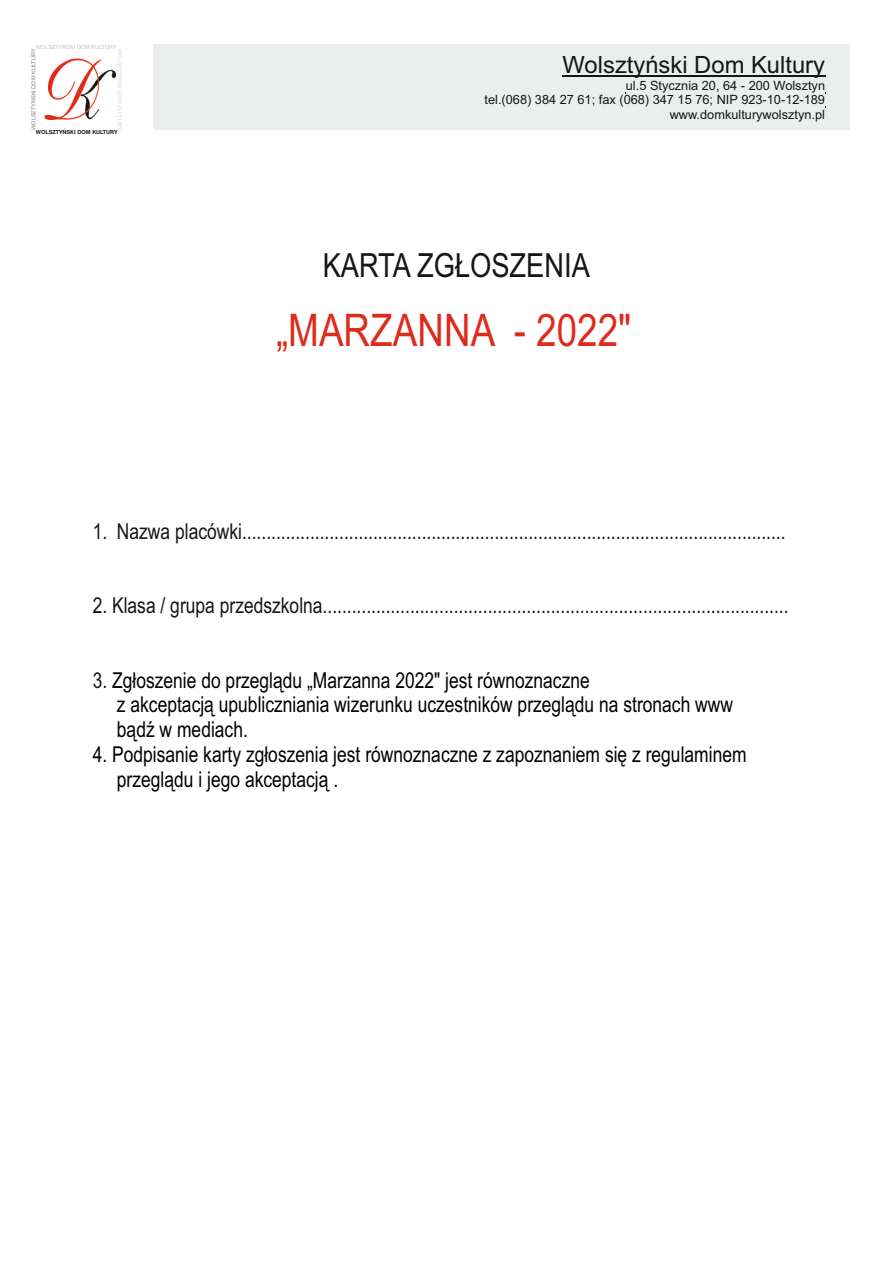
<style>
.page{position:relative;width:893px;height:1263px;background:#fff}
.page>*{position:absolute;margin:0;border:0;box-sizing:border-box;transform-origin:0 0}
.t1{font:45px "Arial Narrow";color:#dd2b1c}
.t2{font:33.3px "Arial Narrow";color:#151616}
.t3{font:23.85px "Arial";color:#151616}
.t4{font:21.9px "Arial Narrow";color:#151616}
.t5{font:21.9px/24.9px "Arial Narrow";color:#000}
.t6{font:12.75px/14.2px "Arial";color:#151616;text-align:right}
.t7{font:5.55px "Arial";color:#c5c5c5}
.t8{font:5.55px "Arial";color:#818281}
.t9{font:5.55px "Arial";color:#d9d9da}
.t10{font:700 5.55px "Swiss 721 BT";color:#151616}
.s1{color:#151616}
</style>
<div class="page">
<div style="left:154px;top:44px;width:696px;height:85px;background:#eceded"></div>
<hr style="left:563px;top:76px;width:262px;height:1px;background:#151616">
<img style="left:44px;top:58px;width:71px;height:61px">
<p class="t7" style="left:36px;top:45px;width:83px">WOLSZTYŃSKI DOM KULTURY</p>
<p class="t8" style="left:31px;top:130px;width:83px;rotate:-90deg">WOLSZTYŃSKI DOM KULTURY</p>
<p class="t9" style="left:122px;top:49px;width:83px;rotate:90deg">WOLSZTYŃSKI DOM KULTURY</p>
<p class="t10" style="left:36px;top:129px;width:83px">WOLSZTYŃSKI DOM KULTURY</p>
<p class="t3" style="left:563px;top:56px;width:264px">Wolsztyński Dom Kultury</p>
<p class="t6" style="left:485px;top:80px;width:342px">ul.5 Stycznia 20, 64 - 200 Wolsztyn<br>tel.(068) 384 27 61; fax (068) 347 15 76; NIP 923-10-12-189 www.domkulturywolsztyn.pl</p>
<h2 class="t2" style="left:323px;top:253px;width:269px">KARTA ZGŁOSZENIA</h2>
<h1 class="t1" style="left:276px;top:313px;width:357px">„MARZANNA - 2022"</h1>
<p class="t4" style="left:93px;top:523px;width:694px">1. Nazwa placówki................................................................................................................</p>
<p class="t4" style="left:93px;top:597px;width:697px">2. Klasa / grupa przedszkolna................................................................................................</p>
<p class="t5" style="left:117px;top:669px;width:618px;text-indent:-24px"><span class="s1">3.</span> Zgłoszenie do przeglądu „Marzanna 2022" jest równoznaczne<br>z akceptacją upubliczniania wizerunku uczestników przeglądu na stronach www bądź w mediach.</p>
<p class="t5" style="left:117px;top:744px;width:631px;text-indent:-24px">4. Podpisanie karty zgłoszenia jest równoznaczne z zapoznaniem się z regulaminem przeglądu i jego akceptacją .</p>
</div>
